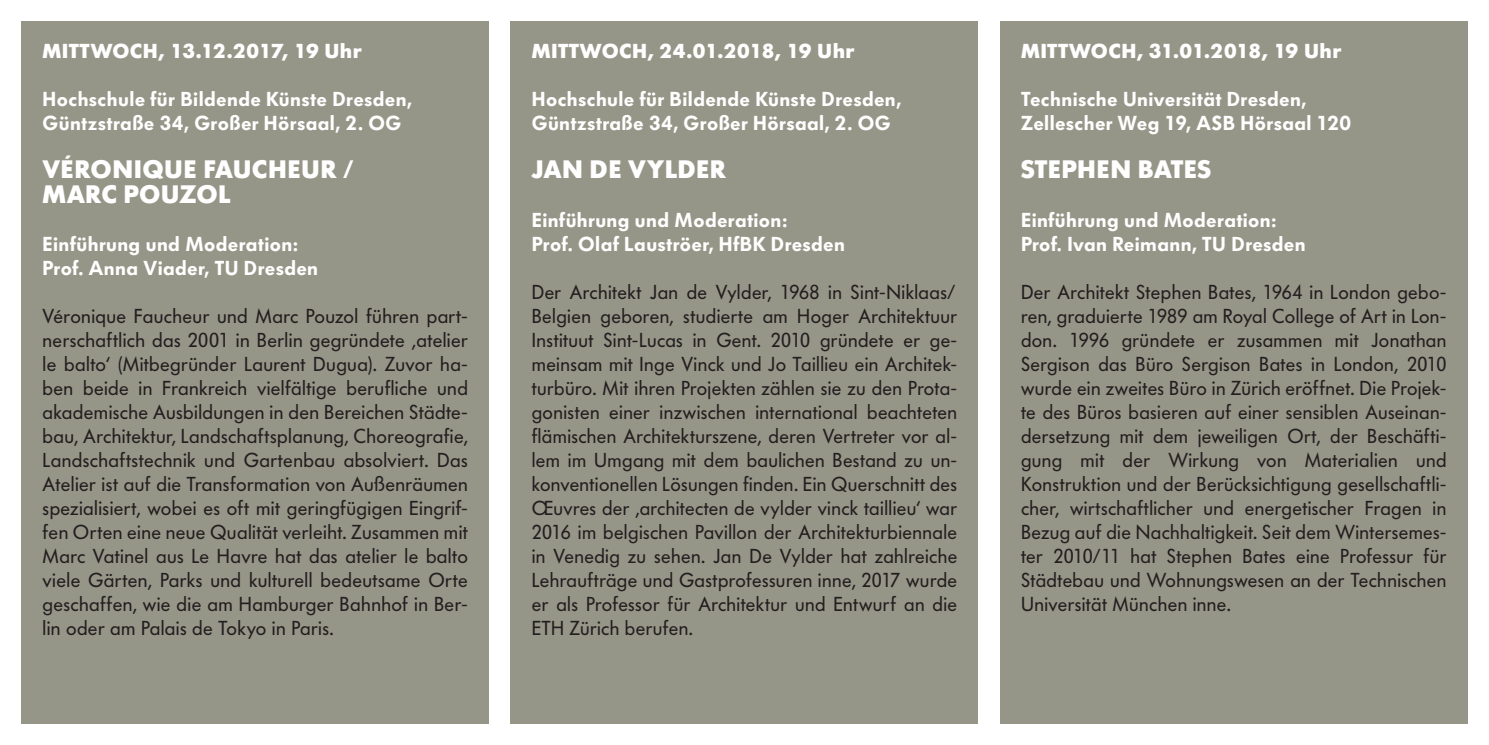
<style>
.page{position:relative;width:1489px;height:745px;background:#fff}
.page>*{position:absolute;margin:0;border:0;box-sizing:border-box;transform-origin:0 0}
.t1{font:700 25px/24px "Futura BQ";letter-spacing:.02em;color:#fff}
.t2{font:20px/24px "Futura BQ";letter-spacing:.02em;color:#231f20;text-align:justify}
.t3{font:600 20px/24px "Futura BQ";letter-spacing:.02em;color:#fff}
.t4{font:700 20px "Futura BQ";letter-spacing:.015em;color:#fff}
</style>
<div class="page">
<div style="left:21px;top:21px;width:468px;height:702px;background:#969688"></div>
<div style="left:510px;top:21px;width:468px;height:702px;background:#969688"></div>
<div style="left:999px;top:21px;width:468px;height:702px;background:#969688"></div>
<p class="t4" style="left:43px;top:39px;width:320px">MITTWOCH, 13.12.2017, 19 Uhr</p>
<p class="t3" style="left:43px;top:88px;width:371px">Hochschule für Bildende Künste Dresden,<br>Güntzstraße 34, Großer Hörsaal, 2. OG</p>
<p class="t1" style="left:43px;top:157px;width:313px">VÉRONIQUE FAUCHEUR /<br>MARC POUZOL</p>
<p class="t3" style="left:43px;top:232px;width:277px">Einführung und Moderation:<br>Prof. Anna Viader, TU Dresden</p>
<p class="t2" style="left:43px;top:304px;width:427px">Véronique Faucheur und Marc Pouzol führen part&shy;nerschaftlich das 2001 in Berlin gegründete ‚atelier le balto‘ (Mitbegründer Laurent Dugua). Zuvor ha&shy;ben beide in Frankreich vielfältige berufliche und akademische Ausbildungen in den Bereichen Städte&shy;bau, Architektur, Landschaftsplanung, Choreografie, Landschaftstechnik und Gartenbau absolviert. Das Atelier ist auf die Transformation von Außenräumen spezialisiert, wobei es oft mit geringfügigen Eingrif&shy;fen Orten eine neue Qualität verleiht. Zusammen mit Marc Vatinel aus Le Havre hat das atelier le balto viele Gärten, Parks und kulturell bedeutsame Orte geschaffen, wie die am Hamburger Bahnhof in Ber&shy;lin oder am Palais de Tokyo in Paris.</p>
<p class="t4" style="left:531px;top:39px;width:324px">MITTWOCH, 24.01.2018, 19 Uhr</p>
<p class="t3" style="left:531px;top:88px;width:371px">Hochschule für Bildende Künste Dresden,<br>Güntzstraße 34, Großer Hörsaal, 2. OG</p>
<p class="t1" style="left:531px;top:157px;width:196px">JAN DE VYLDER</p>
<p class="t3" style="left:531px;top:208px;width:315px">Einführung und Moderation:<br>Prof. Olaf Lauströer, HfBK Dresden</p>
<p class="t2" style="left:531px;top:280px;width:427px">Der Architekt Jan de Vylder, 1968 in Sint-Niklaas/ Belgien geboren, studierte am Hoger Architektuur Instituut Sint-Lucas in Gent. 2010 gründete er ge&shy;meinsam mit Inge Vinck und Jo Taillieu ein Architek&shy;turbüro. Mit ihren Projekten zählen sie zu den Prota&shy;gonisten einer inzwischen international beachteten flämischen Architekturszene, deren Vertreter vor al&shy;lem im Umgang mit dem baulichen Bestand zu un&shy;konventionellen Lösungen finden. Ein Querschnitt des Œuvres der ‚architecten de vylder vinck taillieu‘ war 2016 im belgischen Pavillon der Architekturbiennale in Venedig zu sehen. Jan De Vylder hat zahlreiche Lehraufträge und Gastprofessuren inne, 2017 wurde er als Professor für Architektur und Entwurf an die ETH Zürich berufen.</p>
<p class="t4" style="left:1020px;top:39px;width:321px">MITTWOCH, 31.01.2018, 19 Uhr</p>
<p class="t3" style="left:1020px;top:88px;width:332px">Technische Universität Dresden,<br>Zellescher Weg 19, ASB Hörsaal 120</p>
<p class="t1" style="left:1020px;top:157px;width:192px">STEPHEN BATES</p>
<p class="t3" style="left:1020px;top:208px;width:286px">Einführung und Moderation:<br>Prof. Ivan Reimann, TU Dresden</p>
<p class="t2" style="left:1020px;top:280px;width:427px">Der Architekt Stephen Bates, 1964 in London gebo&shy;ren, graduierte 1989 am Royal College of Art in Lon&shy;don. 1996 gründete er zusammen mit Jonathan Sergison das Büro Sergison Bates in London, 2010 wurde ein zweites Büro in Zürich eröffnet. Die Projek&shy;te des Büros basieren auf einer sensiblen Auseinan&shy;dersetzung mit dem jeweiligen Ort, der Beschäfti&shy;gung mit der Wirkung von Materialien und Konstruktion und der Berücksichtigung gesellschaftli&shy;cher, wirtschaftlicher und energetischer Fragen in Bezug auf die Nachhaltigkeit. Seit dem Wintersemes&shy;ter 2010/11 hat Stephen Bates eine Professur für Städtebau und Wohnungswesen an der Technischen Universität München inne.</p>
</div>
